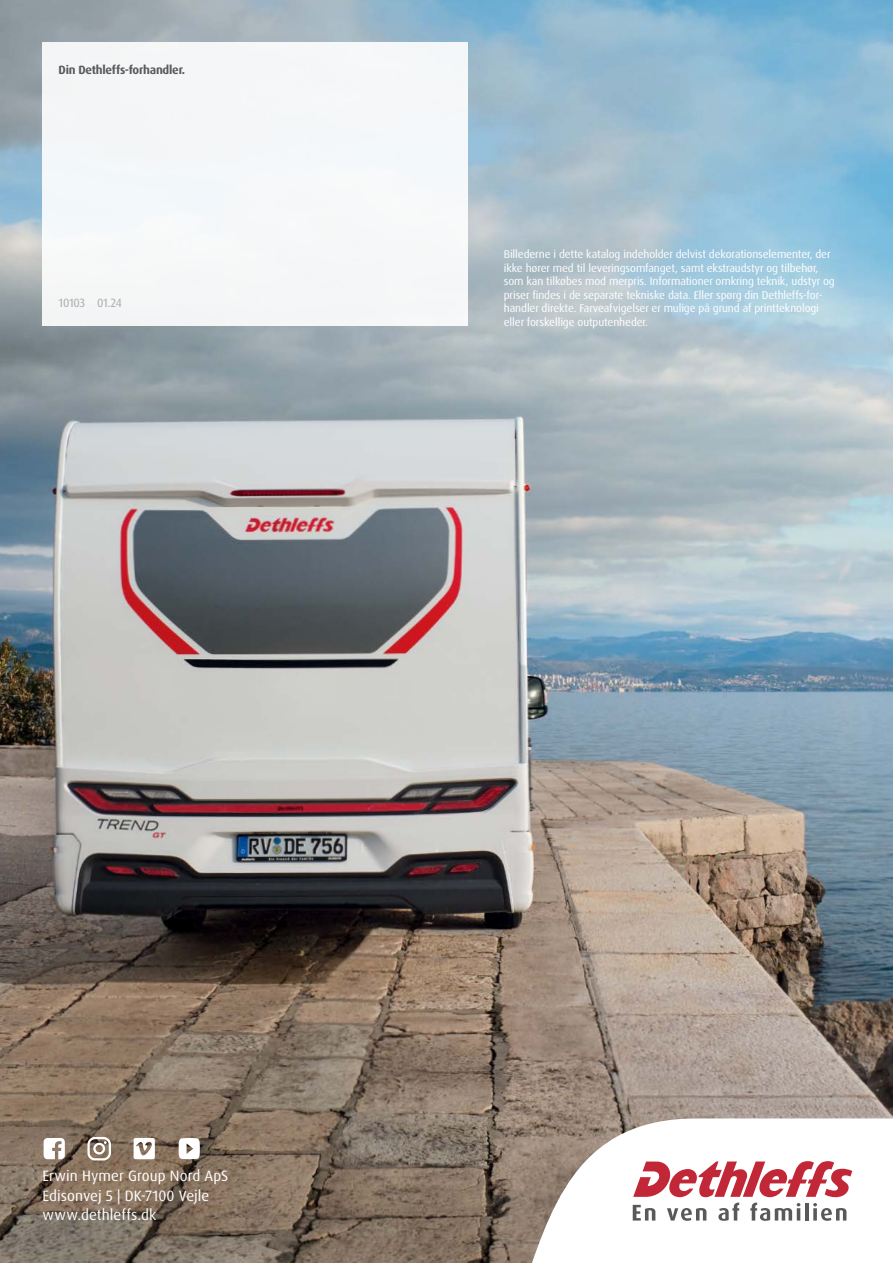
<style>
.page{position:relative;width:893px;height:1263px;background:#fff}
.page>*{position:absolute;margin:0;border:0;box-sizing:border-box;transform-origin:0 0}
.t1{font:15px/19.5px "Dax Pro";letter-spacing:.005em;color:#fff}
.t2{font:700 12px "Dax Pro";letter-spacing:-.02em;color:#58595b}
.t3{font:12px "Dax Pro";letter-spacing:-.02em;color:#a7a9ac}
.t4{font:11.25px/13.5px "Dax Pro";letter-spacing:-.01em;color:#fff}
</style>
<div class="page">
<img style="left:0;top:0;width:893px;height:1263px">
<svg style="left:44px;top:1138px;width:21px;height:21px"></svg>
<svg style="left:134px;top:1138px;width:21px;height:21px"></svg>
<svg style="left:179px;top:1138px;width:21px;height:21px"></svg>
<div style="left:87px;top:1137px;width:24px;height:23px;border:2px solid #fff;border-radius:6px"></div>
<div style="left:93px;top:1143px;width:12px;height:11px;border:2px solid #fff;border-radius:50%"></div>
<div style="left:43px;top:43px;width:425px;height:283px;background:#f5f7f8"></div>
<svg style="left:516px;top:1118px;width:377px;height:145px"></svg>
<svg style="left:633px;top:1161px;width:219px;height:60px"></svg>
<p class="t2" style="left:59px;top:62px;width:128px">Din Dethleffs-forhandler.</p>
<p class="t3" style="left:59px;top:295px;width:65px">10103 01.24</p>
<p class="t4" style="left:504px;top:247px;width:332px">Billederne i dette katalog indeholder delvist dekorationselementer, der ikke hører med til leveringsomfanget, samt ekstraudstyr og tilbehør, som kan tilkøbes mod merpris. Informationer omkring teknik, udstyr og priser findes i de separate tekniske data. Eller spørg din Dethleffs-for&shy;handler direkte. Farveafvigelser er mulige på grund af printteknologi eller forskellige outputenheder.</p>
<h1 class="t1" style="left:43px;top:1166px;width:188px">Erwin Hymer Group Nord ApS<br>Edisonvej 5 | DK-7100 Vejle www.dethleffs.dk</h1>
</div>
